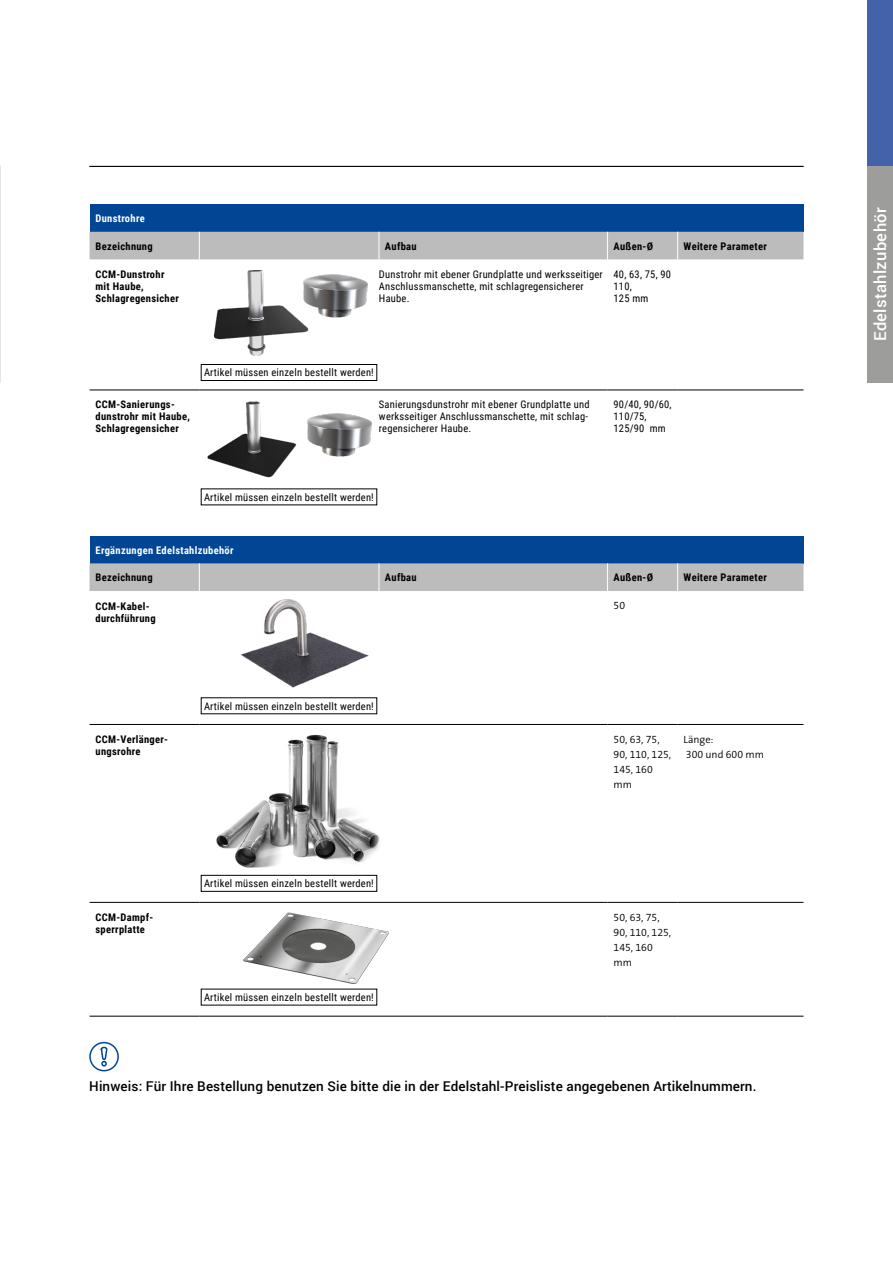
<style>
.page{position:relative;width:893px;height:1263px;background:#fff}
.page>*{position:absolute;margin:0;border:0;box-sizing:border-box;transform-origin:0 0}
.t1{font:500 16.5px "Roboto";letter-spacing:.02em;color:#fff}
.t2{font:500 13.5px "Roboto";letter-spacing:.01em;color:#000}
.t3{font:10.5px/12px "Roboto Condensed";letter-spacing:.02em;color:#000}
.t4{font:700 10.5px/12px "Roboto Condensed";letter-spacing:.03em;color:#000}
.t5{font:10.5px/15px "The Sans Semi Light Expert";color:#000}
.t6{font:700 10.5px "Roboto Condensed";letter-spacing:.03em;color:#fff}
.t7{font:300 10.5px "The Sans";color:#000}
.s1{font-family:"The Sans";font-weight:300}
</style>
<div class="page">
<div style="left:90px;top:204px;width:713px;height:28px;background:#014694"></div>
<hr style="left:90px;top:390px;width:109px;height:1px;background:#000">
<hr style="left:199px;top:390px;width:180px;height:1px;background:#000">
<hr style="left:379px;top:390px;width:228px;height:1px;background:#000">
<hr style="left:608px;top:390px;width:70px;height:1px;background:#000">
<hr style="left:678px;top:390px;width:125px;height:1px;background:#000">
<div style="left:90px;top:232px;width:713px;height:27px;background:#bcbcbc"></div>
<img style="left:312px;top:274px;width:56px;height:44px">
<img style="left:213px;top:270px;width:99px;height:86px">
<img style="left:307px;top:413px;width:65px;height:44px">
<img style="left:207px;top:401px;width:90px;height:77px">
<div style="left:90px;top:536px;width:713px;height:27px;background:#014694"></div>
<hr style="left:90px;top:724px;width:109px;height:1px;background:#000">
<hr style="left:199px;top:724px;width:180px;height:1px;background:#000">
<hr style="left:379px;top:724px;width:228px;height:1px;background:#000">
<hr style="left:608px;top:724px;width:70px;height:1px;background:#000">
<hr style="left:90px;top:902px;width:109px;height:1px;background:#000">
<hr style="left:199px;top:902px;width:180px;height:1px;background:#000">
<hr style="left:379px;top:902px;width:228px;height:1px;background:#000">
<hr style="left:608px;top:902px;width:70px;height:1px;background:#000">
<hr style="left:90px;top:1016px;width:109px;height:1px;background:#000">
<hr style="left:199px;top:1016px;width:180px;height:1px;background:#000">
<hr style="left:379px;top:1016px;width:228px;height:1px;background:#000">
<hr style="left:608px;top:1016px;width:70px;height:1px;background:#000">
<hr style="left:678px;top:724px;width:125px;height:1px;background:#000">
<hr style="left:678px;top:902px;width:125px;height:1px;background:#000">
<hr style="left:678px;top:1016px;width:125px;height:1px;background:#000">
<div style="left:90px;top:563px;width:713px;height:28px;background:#bcbcbc"></div>
<img style="left:216px;top:734px;width:164px;height:134px">
<img style="left:241px;top:599px;width:128px;height:89px">
<img style="left:243px;top:912px;width:145px;height:72px">
<div style="left:867px;top:0;width:26px;height:166px;background:#4462a9"></div>
<hr style="left:89px;top:166px;width:715px;height:1px;background:#000">
<div style="left:201px;top:364px;width:176px;height:17px;border:1px solid #000"></div>
<div style="left:201px;top:875px;width:176px;height:17px;border:1px solid #000"></div>
<div style="left:89px;top:1042px;width:30px;height:29px;border:2px solid #014694;border-radius:50%"></div>
<svg style="left:100px;top:1041px;width:8px;height:26px"></svg>
<div style="left:867px;top:166px;width:26px;height:217px;background:#9d9d9c"></div>
<p class="t6" style="left:96px;top:211px;width:51px">Dunstrohre</p>
<p class="t4" style="left:96px;top:239px;width:59px">Bezeichnung</p>
<p class="t4" style="left:385px;top:239px;width:33px">Aufbau</p>
<p class="t4" style="left:614px;top:239px;width:41px">Außen-Ø</p>
<p class="t4" style="left:684px;top:239px;width:85px">Weitere Parameter</p>
<p class="t4" style="left:96px;top:268px;width:85px">CCM-Dunstrohr mit Haube,<br>Schlagregensicher</p>
<p class="t3" style="left:379px;top:268px;width:225px">Dunstrohr mit ebener Grundplatte und werksseitiger<br>Anschlussmanschette, mit schlagregensicherer<br>Haube.</p>
<p class="t3" style="left:613px;top:268px;width:59px">40, 63, 75, 90<br>110,<br>125 mm</p>
<p class="t3" style="left:204px;top:366px;width:171px">Artikel müssen einzeln bestellt werden!</p>
<p class="t4" style="left:96px;top:398px;width:96px">CCM-Sanierungs&shy;dunstrohr mit Haube,<br>Schlagregensicher</p>
<p class="t3" style="left:379px;top:398px;width:212px">Sanierungsdunstrohr mit ebener Grundplatte und werksseitiger Anschlussmanschette, mit schlag&shy;regensicherer Haube.</p>
<p class="t3" style="left:613px;top:398px;width:60px">90/40, 90/60,<br>110/75,<br>125/90 mm</p>
<p class="t3" style="left:204px;top:491px;width:171px">Artikel müssen einzeln bestellt werden!</p>
<p class="t6" style="left:96px;top:542px;width:140px">Ergänzungen Edelstahlzubehör</p>
<p class="t4" style="left:96px;top:571px;width:59px">Bezeichnung</p>
<p class="t4" style="left:385px;top:571px;width:33px">Aufbau</p>
<p class="t4" style="left:614px;top:571px;width:41px">Außen-Ø</p>
<p class="t4" style="left:684px;top:571px;width:85px">Weitere Parameter</p>
<p class="t4" style="left:96px;top:599px;width:62px">CCM-Kabel&shy;durchführung</p>
<p class="t5" style="left:614px;top:598px;width:13px">50</p>
<p class="t3" style="left:204px;top:700px;width:171px">Artikel müssen einzeln bestellt werden!</p>
<p class="t4" style="left:96px;top:733px;width:74px">CCM-Verlänger&shy;ungsrohre</p>
<p class="t5" style="left:614px;top:731px;width:59px">50, 63, 75,<br>90, 110, 125,<br>145, 160</p>
<p class="t7" style="left:614px;top:775px;width:20px">mm</p>
<p class="t7" style="left:684px;top:730px;width:31px">Länge:</p>
<p class="t5" style="left:686px;top:746px;width:80px">300 <span class="s1">und</span> 600 <span class="s1">mm</span></p>
<p class="t3" style="left:204px;top:877px;width:171px">Artikel müssen einzeln bestellt werden!</p>
<p class="t4" style="left:96px;top:911px;width:59px">CCM-Dampf&shy;sperrplatte</p>
<p class="t5" style="left:614px;top:909px;width:59px">50, 63, 75,<br>90, 110, 125,<br>145, 160</p>
<p class="t7" style="left:614px;top:953px;width:20px">mm</p>
<p class="t3" style="left:204px;top:991px;width:171px">Artikel müssen einzeln bestellt werden!</p>
<p class="t2" style="left:89px;top:1076px;width:669px">Hinweis: Für Ihre Bestellung benutzen Sie bitte die in der Edelstahl-Preisliste angegebenen Artikelnummern.</p>
<h1 class="t1" style="left:868px;top:341px;width:135px;rotate:-90deg">Edelstahlzubehör</h1>
</div>
